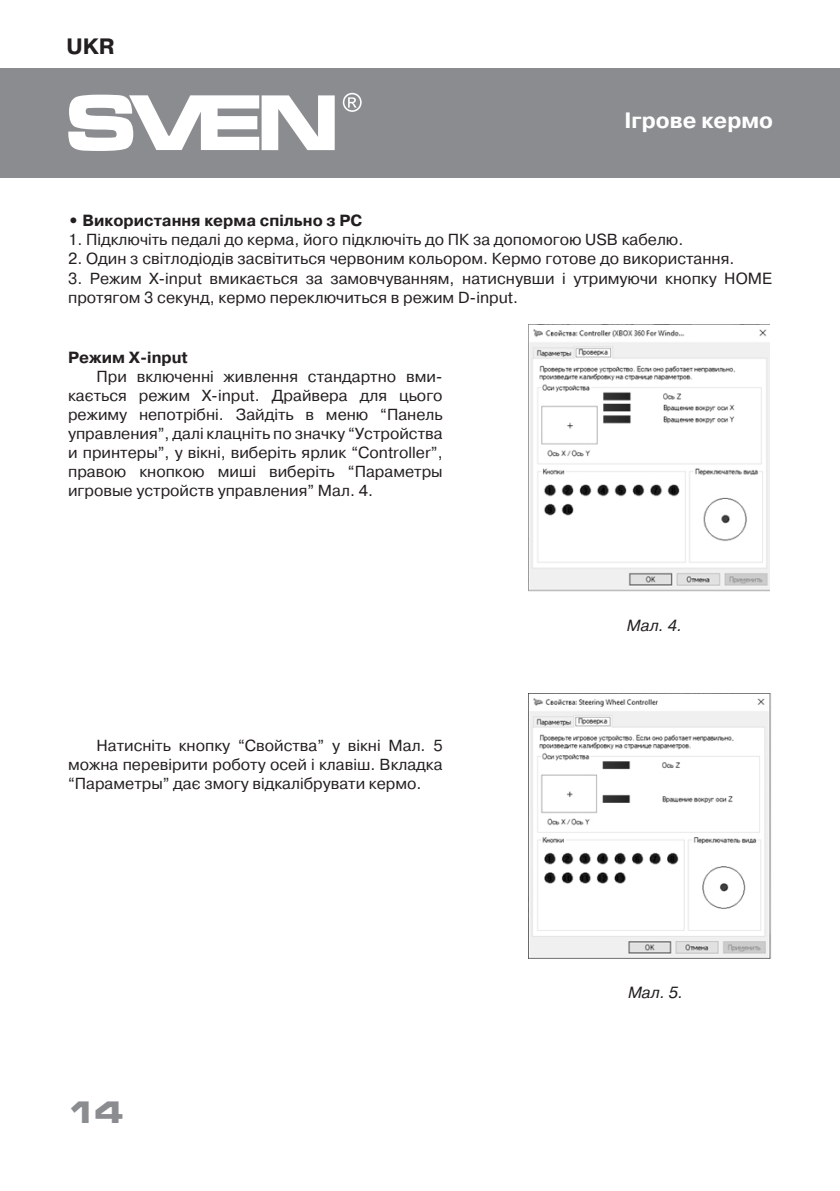
<style>
.page{position:relative;width:840px;height:1191px;background:#fff}
.page>*{position:absolute;margin:0;border:0;box-sizing:border-box;transform-origin:0 0}
.t1{font:700 30px "Micra";color:#8a8c8f}
.t2{font:700 22.2px "Pragmatica";color:#fff}
.t3{font:700 22.2px "Pragmatica";color:#231f20}
.t4{font:700 16.2px "Pragmatica";color:#231f20}
.t5{font:italic 16.2px "Pragmatica";color:#231f20}
.t6{font:16px/19px "Pragmatica";color:#231f20;text-align:justify}
.s1{font-size:16.2px}
</style>
<div class="page">
<div style="left:0;top:68px;width:839px;height:109px;background:#8a8c8f"></div>
<svg style="left:68px;top:95px;width:266px;height:56px"></svg>
<svg style="left:342px;top:93px;width:19px;height:19px"></svg>
<img style="left:528px;top:324px;width:240px;height:268px">
<img style="left:528px;top:693px;width:243px;height:265px">
<h2 class="t3" style="left:66px;top:32px;width:50px">UKR</h2>
<h2 class="t2" style="left:624px;top:106px;width:150px">Ігрове кермо</h2>
<p class="t4" style="left:68px;top:210px;width:295px">• Використання керма спільно з PC</p>
<p class="t6" style="left:68px;top:230px;width:616px">1. Підключіть педалі до керма, його підключіть до ПК за допомогою USB кабелю.</p>
<p class="t6" style="left:68px;top:249px;width:667px">2. Один з світлодіодів засвітиться червоним кольором. Кермо готове до використання.</p>
<p class="t6" style="left:68px;top:269px;width:680px">3. Режим X-input вмикається за замовчуванням, натиснувши і утримуючи кнопку <span class="s1">Home </span>протягом 3 секунд, кермо переключиться в режим D-input.</p>
<p class="t4" style="left:68px;top:347px;width:121px">Режим X-input</p>
<p class="t6" style="left:68px;top:367px;width:376px;text-indent:28px">При включенні живлення стандартно вми&shy;кається режим X-input. Драйвера для цього режиму непотрібні. Зайдіть в меню “Панель управления”, далі клацніть по значку “Устройства и принтеры”, у вікні, виберіть ярлик “Controller”, правою кнопкою миші виберіть “Параметры игровые устройств управления” Мал. 4.</p>
<p class="t6" style="left:68px;top:736px;width:376px;text-indent:28px">Натисніть кнопку “Свойства” у вікні Мал. 5 можна перевірити роботу осей і клавіш. Вкладка “Параметры” дає змогу відкалібрувати кермо.</p>
<h1 class="t1" style="left:65px;top:1096px;width:61px">14</h1>
<p class="t5" style="left:626px;top:615px;width:57px">Мал. 4.</p>
<p class="t5" style="left:627px;top:982px;width:57px">Мал. 5.</p>
</div>
